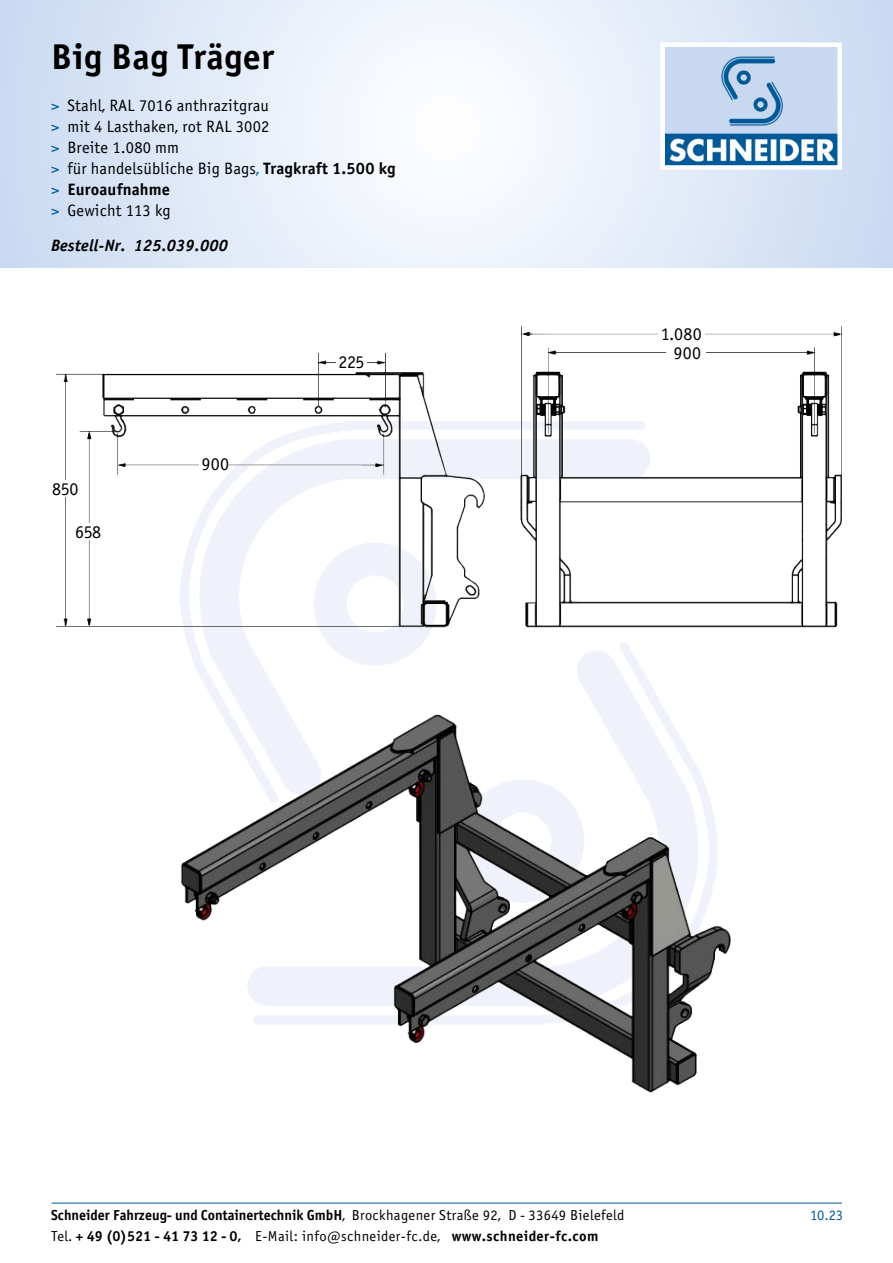
<style>
.page{position:relative;width:893px;height:1263px;background:#fff}
.page>*{position:absolute;margin:0;border:0;box-sizing:border-box;transform-origin:0 0}
.t1{font:36px "Officina Sans Bold ITC";letter-spacing:.01em;color:#000}
.t2{font:18px/19.2px "Officina Sans Book ITC";color:#000;text-align:right}
.t3{font:16.5px/21px "Officina Sans Book ITC";letter-spacing:.01em;color:#000}
.t4{font:italic 16.5px "Officina Sans Bold ITC";letter-spacing:.01em;color:#000}
.t5{font:16.5px "Officina Sans Bold ITC";letter-spacing:.01em;color:#000}
.t6{font:14.55px "Officina Sans Bold ITC";color:#000}
.t7{font:14.55px "Officina Sans Bold ITC";letter-spacing:.025em;color:#000}
.t8{font:14.55px "Officina Sans Book ITC";color:#005a9a}
.s1{color:#005a9a}
.s2{font-family:"Officina Sans Bold ITC"}
.s3{font-family:"Officina Sans Book ITC";color:#005a9a}
.s4{font-family:"Officina Sans Book ITC"}
</style>
<div class="page">
<svg style="left:0;top:0;width:893px;height:268px"></svg>
<hr style="left:52px;top:1203px;width:790px;height:1px;background:#005a9a">
<img style="left:56px;top:352px;width:433px;height:283px">
<img style="left:505px;top:326px;width:337px;height:302px">
<img style="left:180px;top:710px;width:554px;height:388px">
<div style="left:658px;top:325px;width:47px;height:16px;background:#fff"></div>
<div style="left:671px;top:344px;width:34px;height:17px;background:#fff"></div>
<div style="left:199px;top:456px;width:30px;height:16px;background:#fff"></div>
<div style="left:336px;top:353px;width:31px;height:16px;background:#fff"></div>
<div style="left:73px;top:523px;width:32px;height:16px;background:#fff"></div>
<div style="left:50px;top:480px;width:32px;height:17px;background:#fff"></div>
<img style="left:665px;top:48px;width:172px;height:117px">
<div style="left:660px;top:43px;width:182px;height:127px;border:4px solid #fff"></div>
<h1 class="t1" style="left:51px;top:34px;width:224px">Big Bag Träger</h1>
<p class="t3" style="left:51px;top:95px;width:346px"><span class="s1">&gt;</span> Stahl, RAL 7016 anthrazitgrau<br><span class="s1">&gt;</span> mit 4 Lasthaken, rot RAL 3002<br><span class="s1">&gt;</span> Breite 1.080 mm<br><span class="s1">&gt;</span> für handelsübliche Big Bags<span class="s1">,</span> <span class="s2">Tragkraft 1.500 kg</span></p>
<p class="t5" style="left:51px;top:179px;width:121px"><span class="s3">&gt;</span> Euroaufnahme</p>
<p class="t3" style="left:51px;top:200px;width:121px"><span class="s1">&gt;</span> Gewicht 113 kg</p>
<p class="t4" style="left:51px;top:236px;width:178px">Bestell-Nr. 125.039.000</p>
<p class="t2" style="left:52px;top:480px;width:28px">850</p>
<p class="t2" style="left:75px;top:522px;width:28px">658</p>
<p class="t2" style="left:201px;top:455px;width:29px">900</p>
<p class="t2" style="left:338px;top:352px;width:28px">225</p>
<p class="t2" style="left:661px;top:324px;width:43px">1.080<br>900</p>
<p class="t6" style="left:51px;top:1206px;width:575px">Schneider Fahrzeug- und Containertechnik GmbH<span class="s4">, Brockhagener Straße 92, D - 33649 Bielefeld</span></p>
<p class="t8" style="left:810px;top:1206px;width:34px">10.23</p>
<p class="t7" style="left:51px;top:1227px;width:549px"><span class="s4">Tel.</span> + 49 (0)521 - 41 73 12 - 0, <span class="s4">E-Mail: info@schneider-fc.de,</span> www.schneider-fc.com</p>
</div>
